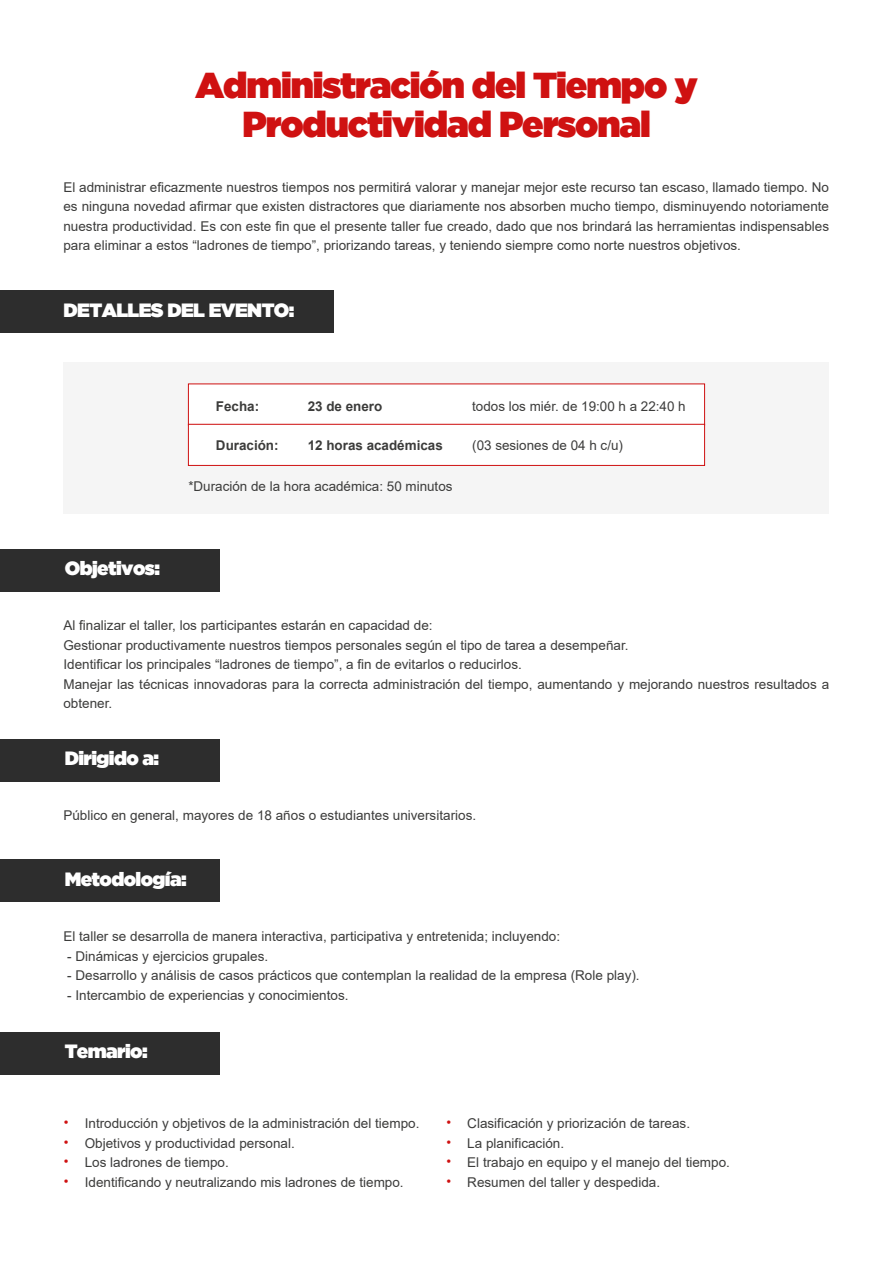
<style>
.page{position:relative;width:893px;height:1263px;background:#fff}
.page>*{position:absolute;margin:0;border:0;box-sizing:border-box;transform-origin:0 0}
.t1{font:36px/39px "Gotham Ultra";letter-spacing:-.03em;color:#cf1111;text-align:center}
.t2{font:19.2px "Gotham Ultra";letter-spacing:-.03em;color:#fff}
.t3{font:13.5px/19.5px "Arial";color:#3c3c3b}
.t4{font:700 13.5px "Arial";color:#3c3c3b}
.t5{font:13.5px/19.5px "Arial";color:#cf1111;text-align:justify}
</style>
<div class="page">
<div style="left:64px;top:363px;width:765px;height:151px;background:#f5f5f5"></div>
<div style="left:0;top:290px;width:333px;height:42px;background:#2d2d2d"></div>
<div style="left:0;top:549px;width:219px;height:43px;background:#2d2d2d"></div>
<div style="left:0;top:860px;width:219px;height:42px;background:#2d2d2d"></div>
<div style="left:0;top:1032px;width:219px;height:42px;background:#2d2d2d"></div>
<div style="left:188px;top:384px;width:517px;height:41px;background:#fff"></div>
<div style="left:188px;top:424px;width:517px;height:42px;background:#fff;border:1px solid #cf1111"></div>
<div style="left:0;top:739px;width:219px;height:43px;background:#2d2d2d"></div>
<h1 class="t1" style="left:196px;top:65px;width:504px">Administración del Tiempo y<br>Productividad Personal</h1>
<p class="t3" style="left:63px;top:177px;width:767px;text-align:justify">El administrar eficazmente nuestros tiempos nos permitirá valorar y manejar mejor este recurso tan escaso, llamado tiempo. No es ninguna novedad afirmar que existen distractores que diariamente nos absorben mucho tiempo, disminuyendo notoriamente nuestra productividad. Es con este fin que el presente taller fue creado, dado que nos brindará las herramientas indispensables para eliminar a estos “ladrones de tiempo”, priorizando tareas, y teniendo siempre como norte nuestros objetivos.</p>
<h2 class="t2" style="left:63px;top:300px;width:233px">DETALLES DEL EVENTO:</h2>
<h2 class="t2" style="left:65px;top:557px;width:97px">Objetivos:</h2>
<p class="t4" style="left:216px;top:396px;width:45px">Fecha:</p>
<p class="t4" style="left:216px;top:435px;width:64px">Duración:</p>
<p class="t4" style="left:308px;top:396px;width:76px">23 de enero</p>
<p class="t4" style="left:308px;top:435px;width:137px">12 horas académicas</p>
<p class="t3" style="left:188px;top:476px;width:266px">*Duración de la hora académica: 50 minutos</p>
<p class="t3" style="left:472px;top:396px;width:215px">todos los miér. de 19:00 h a 22:40 h</p>
<p class="t3" style="left:472px;top:435px;width:152px">(03 sesiones de 04 h c/u)</p>
<p class="t3" style="left:63px;top:616px;width:767px">Al finalizar el taller, los participantes estarán en capacidad de:<br>Gestionar productivamente nuestros tiempos personales según el tipo de tarea a desempeñar.<br>Identificar los principales “ladrones de tiempo”, a fin de evitarlos o reducirlos.<br>Manejar las técnicas innovadoras para la correcta administración del tiempo, aumentando y mejorando nuestros resultados a obtener.</p>
<h2 class="t2" style="left:65px;top:747px;width:96px">Dirigido a:</h2>
<p class="t3" style="left:63px;top:806px;width:414px">Público en general, mayores de 18 años o estudiantes universitarios.</p>
<h2 class="t2" style="left:65px;top:868px;width:124px">Metodología:</h2>
<p class="t3" style="left:63px;top:927px;width:498px">El taller se desarrolla de manera interactiva, participativa y entretenida; incluyendo:</p>
<p class="t3" style="left:67px;top:946px;width:203px">- Dinámicas y ejercicios grupales.</p>
<p class="t3" style="left:67px;top:966px;width:574px">- Desarrollo y análisis de casos prácticos que contemplan la realidad de la empresa (Role play).</p>
<p class="t3" style="left:67px;top:985px;width:283px">- Intercambio de experiencias y conocimientos.</p>
<h2 class="t2" style="left:65px;top:1040px;width:84px">Temario:</h2>
<p class="t5" style="left:64px;top:1112px;width:6px">• • • •</p>
<p class="t3" style="left:467px;top:1114px;width:264px">Clasificación y priorización de tareas.<br>La planificación.<br>El trabajo en equipo y el manejo del tiempo.<br>Resumen del taller y despedida.</p>
<p class="t3" style="left:85px;top:1114px;width:336px">Introducción y objetivos de la administración del tiempo.<br>Objetivos y productividad personal.<br>Los ladrones de tiempo.<br>Identificando y neutralizando mis ladrones de tiempo.</p>
<p class="t5" style="left:446px;top:1112px;width:6px">• • • •</p>
</div>
